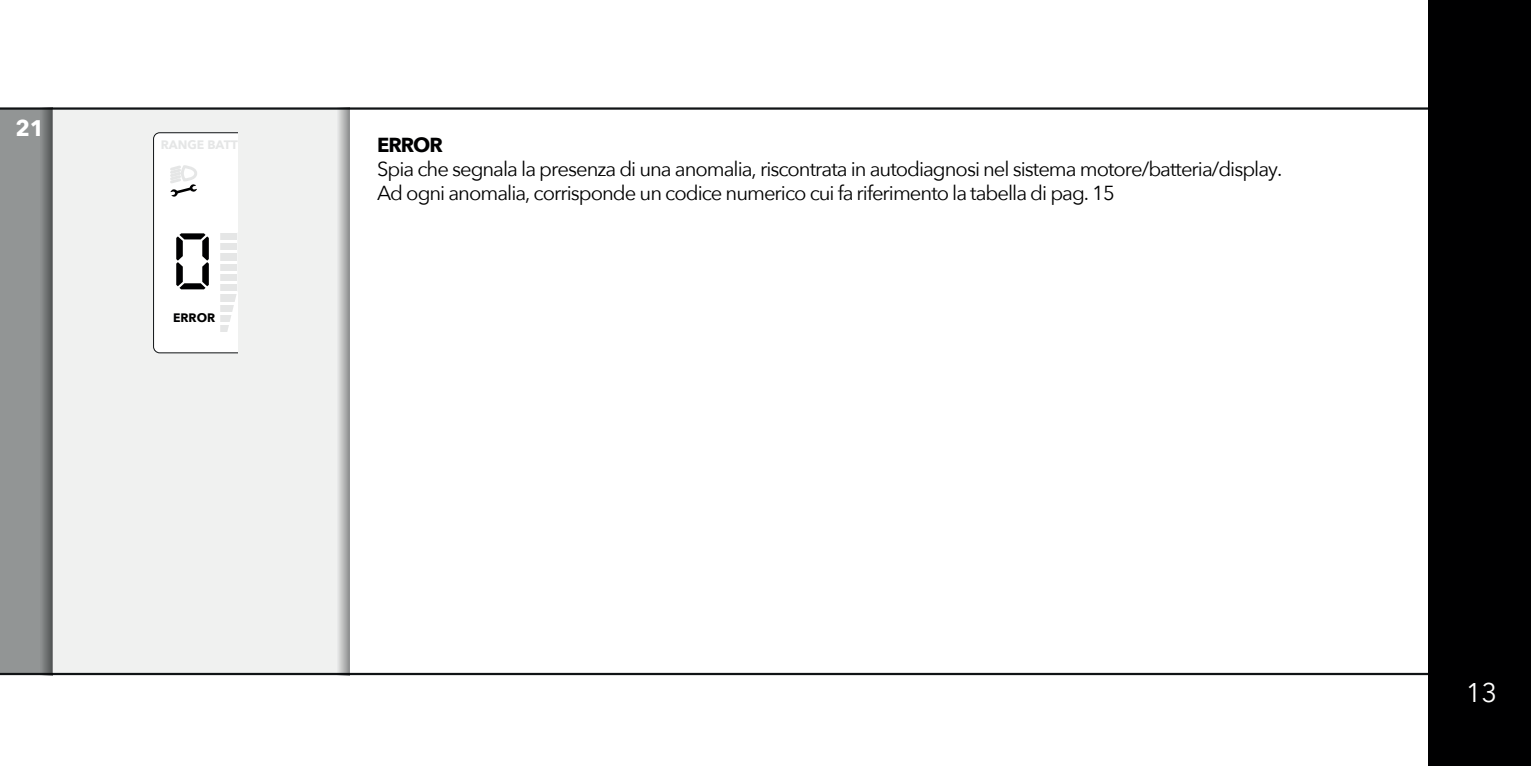
<style>
.page{position:relative;width:1531px;height:766px;background:#fff}
.page>*{position:absolute;margin:0;border:0;box-sizing:border-box;transform-origin:0 0}
.t1{font:81px "Technology";color:#000001;scale:1.08 1}
.t2{font:27px "Avenir Next";color:#fff}
.t3{font:700 22.5px "Avenir Next";color:#fff}
.t4{font:20.25px/24.3px "Avenir Next";letter-spacing:-.05em;color:#000001}
.t5{font:700 20.25px "Avenir Next";letter-spacing:-.05em;color:#000001}
.t6{font:700 12.15px "Avenir Next";color:#e5e6e6}
.t7{font:700 12.15px "Avenir Next";color:#000001}
</style>
<div class="page">
<div style="left:0;top:108px;width:53px;height:565px;background:#929595"></div>
<div style="left:53px;top:108px;width:296px;height:565px;background:#f0f1f0"></div>
<hr style="left:0;top:107px;width:1429px;height:3px;background:#101315">
<hr style="left:0;top:672px;width:1429px;height:3px;background:#101315">
<svg style="left:41px;top:108px;width:12px;height:567px"></svg>
<svg style="left:337px;top:109px;width:12px;height:564px"></svg>
<div style="left:1429px;top:0;width:102px;height:765px;background:#000001"></div>
<svg style="left:153px;top:132px;width:84px;height:221px"></svg>
<p class="t3" style="left:15px;top:109px;width:31px">21</p>
<p class="t6" style="left:161px;top:134px;width:102px">RANGE BATTERY</p>
<h1 class="t1" style="left:173px;top:224px;width:38px">0</h1>
<p class="t7" style="left:173px;top:307px;width:44px">ERROR</p>
<p class="t5" style="left:377px;top:127px;width:67px">ERROR</p>
<p class="t4" style="left:377px;top:156px;width:907px">Spia che segnala la presenza di una anomalia, riscontrata in autodiagnosi nel sistema motore/batteria/display.<br>Ad ogni anomalia, corrisponde un codice numerico cui fa riferimento la tabella di pag. 15</p>
<h2 class="t2" style="left:1466px;top:669px;width:33px">13</h2>
</div>
